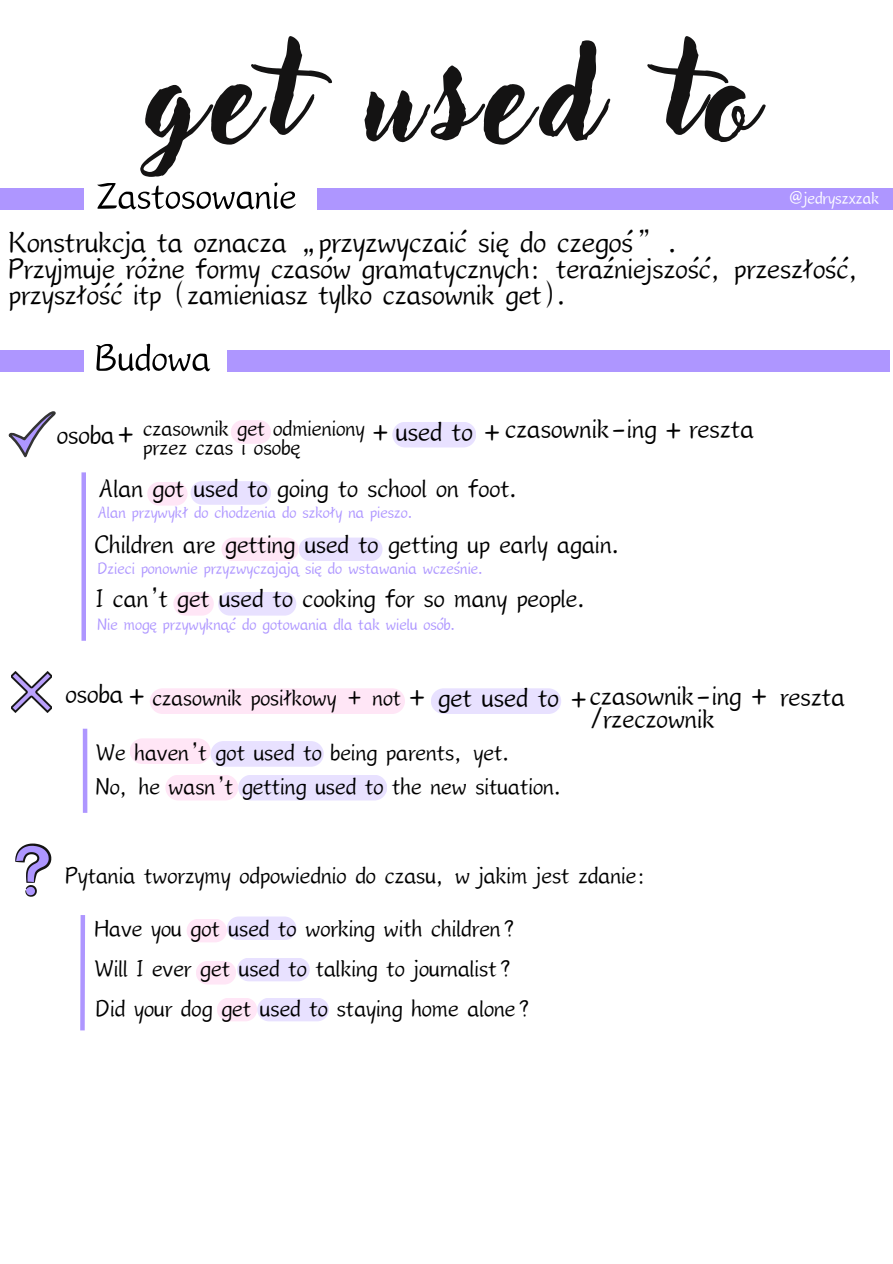
<style>
.page{position:relative;width:893px;height:1264px;background:#fff}
.page>*{position:absolute;margin:0;border:0;box-sizing:border-box;transform-origin:0 0}
.t1{font:129.45px "Adlery Pro Swash";letter-spacing:.07em;color:#141313}
.t2{font:56.55px "Canva Qinfu Calligraphy";color:#000}
.t3{font:44.55px "Canva Qinfu Calligraphy";color:#000}
.t4{font:43.05px "Canva Qinfu Calligraphy";color:#000}
.t5{font:40.05px "Canva Qinfu Calligraphy";color:#000}
.t6{font:38.4px "Canva Qinfu Calligraphy";color:#000}
.t7{font:35.4px "Canva Qinfu Calligraphy";color:#000}
.t8{font:34.5px "Canva Qinfu Calligraphy";color:#000}
.t9{font:33px "Canva Qinfu Calligraphy";color:#000}
.t10{font:25.35px "Canva Qinfu Calligraphy";color:#fff}
.t11{font:24.45px "Canva Qinfu Calligraphy";color:#ae96ff}
</style>
<div class="page">
<div style="left:0;top:189px;width:84px;height:21px;background:#ae96ff"></div>
<div style="left:317px;top:189px;width:575px;height:21px;background:#ae96ff"></div>
<div style="left:0;top:351px;width:84px;height:21px;background:#ae96ff"></div>
<div style="left:227px;top:351px;width:663px;height:21px;background:#ae96ff"></div>
<svg style="left:9px;top:411px;width:47px;height:46px"></svg>
<svg style="left:15px;top:843px;width:37px;height:53px"></svg>
<img style="left:11px;top:671px;width:41px;height:42px">
<div style="left:81px;top:472px;width:5px;height:168px;background:#ae96ff"></div>
<hr style="left:83px;top:728px;width:4px;height:84px;background:#ae96ff">
<div style="left:80px;top:915px;width:5px;height:115px;background:#ae96ff"></div>
<div style="left:392px;top:422px;width:84px;height:25px;background:#e8e1ff;border-radius:13px"></div>
<div style="left:431px;top:688px;width:130px;height:26px;background:#e8e1ff;border-radius:13px"></div>
<div style="left:147px;top:482px;width:40px;height:23px;background:#ffe6f6;border-radius:12px"></div>
<div style="left:190px;top:481px;width:81px;height:24px;background:#e8e1ff;border-radius:12px"></div>
<div style="left:227px;top:916px;width:69px;height:24px;background:#e8e1ff;border-radius:12px"></div>
<div style="left:187px;top:918px;width:40px;height:24px;background:#ffe6f6;border-radius:12px"></div>
<div style="left:150px;top:688px;width:255px;height:26px;background:#ffe6f6;border-radius:13px"></div>
<div style="left:231px;top:420px;width:40px;height:24px;background:#ffe6f6;border-radius:12px"></div>
<div style="left:221px;top:537px;width:78px;height:24px;background:#ffe6f6;border-radius:12px"></div>
<div style="left:299px;top:537px;width:83px;height:24px;background:#e8e1ff;border-radius:12px"></div>
<div style="left:173px;top:592px;width:41px;height:23px;background:#ffe6f6;border-radius:12px"></div>
<div style="left:218px;top:592px;width:78px;height:23px;background:#e8e1ff;border-radius:12px"></div>
<div style="left:210px;top:741px;width:114px;height:25px;background:#e8e1ff;border-radius:13px"></div>
<div style="left:130px;top:738px;width:80px;height:26px;background:#ffe6f6;border-radius:13px"></div>
<div style="left:165px;top:774px;width:73px;height:26px;background:#ffe6f6;border-radius:13px"></div>
<div style="left:238px;top:774px;width:149px;height:26px;background:#e8e1ff;border-radius:13px"></div>
<div style="left:237px;top:957px;width:73px;height:24px;background:#e8e1ff;border-radius:12px"></div>
<div style="left:196px;top:960px;width:40px;height:24px;background:#ffe6f6;border-radius:12px"></div>
<div style="left:257px;top:997px;width:72px;height:24px;background:#e8e1ff;border-radius:12px"></div>
<div style="left:217px;top:997px;width:40px;height:24px;background:#ffe6f6;border-radius:12px"></div>
<p class="t1" style="left:146px;top:34px;width:611px">get used to</p>
<p class="t2" style="left:95px;top:171px;width:202px">Zastosowanie</p>
<p class="t3" style="left:9px;top:222px;width:673px">Konstrukcja ta oznacza „przyzwyczaić się do czegoś”.</p>
<p class="t10" style="left:788px;top:186px;width:92px">@jedryszxzak</p>
<p class="t4" style="left:9px;top:249px;width:853px">Przyjmuje różne formy czasów gramatycznych: teraźniejszość, przeszłość,</p>
<p class="t4" style="left:9px;top:275px;width:562px">przyszłość itp (zamieniasz tylko czasownik get).</p>
<p class="t2" style="left:94px;top:333px;width:118px">Budowa</p>
<p class="t5" style="left:57px;top:417px;width:81px">osoba+</p>
<p class="t5" style="left:369px;top:411px;width:386px">+used to +czasownik-ing+reszta</p>
<p class="t9" style="left:143px;top:414px;width:223px">czasownik get odmieniony</p>
<p class="t9" style="left:143px;top:432px;width:159px">przez czas i osobę</p>
<p class="t6" style="left:99px;top:471px;width:423px">Alan got used to going to school on foot.</p>
<p class="t11" style="left:97px;top:501px;width:319px">Alan przywykł do chodzenia do szkoły na pieszo.</p>
<p class="t11" style="left:98px;top:558px;width:389px">Dzieci ponownie przyzwyczajają się do wstawania wcześnie.</p>
<p class="t11" style="left:97px;top:614px;width:361px">Nie mogę przywyknąć do gotowania dla tak wielu osób.</p>
<p class="t6" style="left:94px;top:527px;width:530px">Children are getting used to getting up early again.</p>
<p class="t6" style="left:96px;top:581px;width:494px">I can’t get used to cooking for so many people.</p>
<p class="t5" style="left:65px;top:676px;width:59px">osoba</p>
<p class="t5" style="left:589px;top:678px;width:256px">czasownik-ing + reszta</p>
<p class="t5" style="left:406px;top:680px;width:185px">+ get used to +</p>
<p class="t5" style="left:126px;top:679px;width:24px">+</p>
<p class="t8" style="left:152px;top:682px;width:250px">czasownik posiłkowy + not</p>
<p class="t5" style="left:589px;top:700px;width:126px">/rzeczownik</p>
<p class="t7" style="left:96px;top:736px;width:418px">We haven’t got used to being parents, yet.</p>
<p class="t7" style="left:96px;top:770px;width:470px">No, he wasn’t getting used to the new situation.</p>
<p class="t7" style="left:65px;top:859px;width:585px">Pytania tworzymy odpowiednio do czasu, w jakim jest zdanie:</p>
<p class="t7" style="left:94px;top:912px;width:423px">Have you got used to working with children?</p>
<p class="t7" style="left:94px;top:952px;width:419px">Will I ever get used to talking to journalist?</p>
<p class="t7" style="left:96px;top:992px;width:436px">Did your dog get used to staying home alone?</p>
</div>
